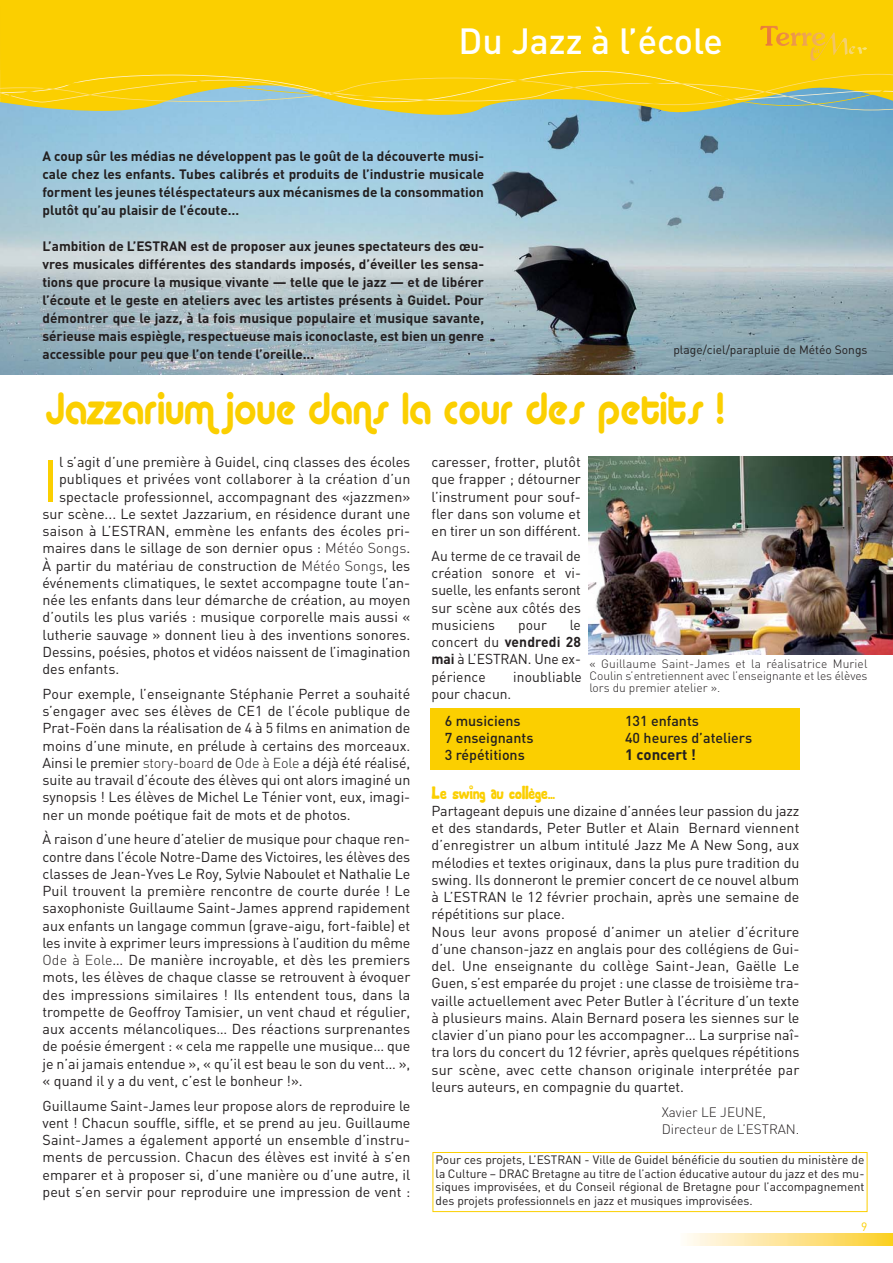
<style>
.page{position:relative;width:893px;height:1263px;background:#fff}
.page>*{position:absolute;margin:0;border:0;box-sizing:border-box;transform-origin:0 0}
.t1{font:58.8px "DIN";color:#fbcf00}
.t2{font:45px "Alba";color:#fbcf00;scale:.88 1}
.t3{font:500 36px "DIN";color:#fff}
.t4{font:18px "Chubby Cheeks";color:#fbcf00}
.t5{font:700 15px "DIN";color:#231f20}
.t6{font:14.25px/17.2px "DIN";color:#231f20;text-align:justify}
.t7{font:500 14.25px "DIN";color:#231f20}
.t8{font:700 13.5px/18px "DIN";color:#231f20;text-align:justify}
.t9{font:300 13.5px/17.2px "DIN";letter-spacing:-.005em;color:#231f20}
.t10{font:12px/13.5px "DIN";color:#231f20;text-align:justify}
.t11{font:300 12px/12px "DIN";letter-spacing:-.005em;color:#231f20;text-align:justify}
.t12{font:12px "DIN";color:#fbcf00}
.s1{font-weight:300}
.s2{font-weight:700}
</style>
<div class="page">
<img style="left:0;top:125px;width:893px;height:249px">
<svg style="left:686px;top:1233px;width:207px;height:13px"></svg>
<img style="left:588px;top:456px;width:305px;height:198px">
<svg style="left:0;top:0;width:893px;height:125px"></svg>
<div style="left:431px;top:708px;width:369px;height:62px;background:#fbcf00"></div>
<div style="left:433px;top:1152px;width:434px;height:60px;border:1px solid #fbcf00"></div>
<h3 class="t3" style="left:459px;top:28px;width:266px">Du Jazz à l’école</h3>
<p class="t8" style="left:43px;top:149px;width:443px">A coup sûr les médias ne développent pas le goût de la découverte musi&shy;cale chez les enfants. Tubes calibrés et produits de l’industrie musicale forment les jeunes téléspectateurs aux mécanismes de la consommation plutôt qu’au plaisir de l’écoute…</p>
<p class="t8" style="left:43px;top:239px;width:443px">L’ambition de L’ESTRAN est de proposer aux jeunes spectateurs des œu&shy;vres musicales différentes des standards imposés, d’éveiller les sensa&shy;tions que procure la musique vivante — telle que le jazz — et de libérer l’écoute et le geste en ateliers avec les artistes présents à Guidel. Pour démontrer que le jazz, à la fois musique populaire et musique savante, sérieuse mais espiègle, respectueuse mais iconoclaste, est bien un genre accessible pour peu que l’on tende l’oreille...</p>
<p class="t10" style="left:673px;top:344px;width:196px">plage/ciel/parapluie de Météo Songs</p>
<h2 class="t2" style="left:44px;top:382px;width:773px">Jazzarium joue dans la cour des petits !</h2>
<h1 class="t1" style="left:43px;top:460px;width:18px">I</h1>
<p class="t6" style="left:59px;top:455px;width:353px">l s’agit d’une première à Guidel, cinq classes des écoles</p>
<p class="t6" style="left:59px;top:472px;width:353px">publiques et privées vont collaborer à la création d’un</p>
<p class="t6" style="left:59px;top:489px;width:353px">spectacle professionnel, accompagnant des «jazzmen»</p>
<p class="t6" style="left:43px;top:507px;width:369px">sur scène... Le sextet Jazzarium, en résidence durant une</p>
<p class="t6" style="left:43px;top:524px;width:369px">saison à L’ESTRAN, emmène les enfants des écoles pri-</p>
<p class="t6" style="left:43px;top:541px;width:369px">maires dans le sillage de son dernier opus : <span class="s1">Météo Songs</span>.</p>
<p class="t6" style="left:43px;top:558px;width:369px">À partir du matériau de construction de <span class="s1">Météo Songs</span>, les</p>
<p class="t6" style="left:43px;top:576px;width:369px">événements climatiques, le sextet accompagne toute l’an-</p>
<p class="t6" style="left:43px;top:593px;width:369px">née les enfants dans leur démarche de création, au moyen</p>
<p class="t6" style="left:43px;top:610px;width:369px">d’outils les plus variés : musique corporelle mais aussi «</p>
<p class="t6" style="left:43px;top:627px;width:369px">lutherie sauvage » donnent lieu à des inventions sonores.</p>
<p class="t6" style="left:43px;top:645px;width:369px">Dessins, poésies, photos et vidéos naissent de l’imagination</p>
<p class="t6" style="left:43px;top:662px;width:78px">des enfants.</p>
<p class="t6" style="left:43px;top:687px;width:369px">Pour exemple, l’enseignante Stéphanie Perret a souhaité s’engager avec ses élèves de CE1 de l’école publique de Prat-Foën dans la réalisation de 4 à 5 films en animation de moins d’une minute, en prélude à certains des morceaux.<br>Ainsi le premier <span class="s1">story-board</span> de <span class="s1">Ode à Eole</span> a déjà été réalisé, suite au travail d’écoute des élèves qui ont alors imaginé un synopsis ! Les élèves de Michel Le Ténier vont, eux, imagi&shy;ner un monde poétique fait de mots et de photos.</p>
<p class="t6" style="left:43px;top:832px;width:369px">À raison d’une heure d’atelier de musique pour chaque ren&shy;contre dans l’école Notre-Dame des Victoires, les élèves des classes de Jean-Yves Le Roy, Sylvie Naboulet et Nathalie Le Puil trouvent la première rencontre de courte durée ! Le saxophoniste Guillaume Saint-James apprend rapidement aux enfants un langage commun (grave-aigu, fort-faible) et les invite à exprimer leurs impressions à l’audition du même <span class="s1">Ode à Eole</span>… De manière incroyable, et dès les premiers mots, les élèves de chaque classe se retrouvent à évoquer des impressions similaires ! Ils entendent tous, dans la trompette de Geoffroy Tamisier, un vent chaud et régulier, aux accents mélancoliques… Des réactions surprenantes de poésie émergent : « cela me rappelle une musique… que je n’ai jamais entendue », « qu’il est beau le son du vent… », « quand il y a du vent, c’est le bonheur !».</p>
<p class="t6" style="left:43px;top:1098px;width:369px">Guillaume Saint-James leur propose alors de reproduire le vent ! Chacun souffle, siffle, et se prend au jeu. Guillaume Saint-James a également apporté un ensemble d’instru&shy;ments de percussion. Chacun des élèves est invité à s’en emparer et à proposer si, d’une manière ou d’une autre, il peut s’en servir pour reproduire une impression de vent :</p>
<p class="t6" style="left:432px;top:455px;width:151px">caresser, frotter, plutôt que frapper ; détourner l’instrument pour souf&shy;fler dans son volume et en tirer un son différent.</p>
<p class="t6" style="left:432px;top:549px;width:151px">Au terme de ce travail de création sonore et vi&shy;suelle, les enfants seront sur scène aux côtés des musiciens</p>
<p class="t6" style="left:432px;top:618px;width:151px;text-indent:138px">le concert du <span class="s2">vendredi 28 mai</span> à L’ESTRAN. Une ex&shy;périence</p>
<p class="t6" style="left:518px;top:618px;width:30px">pour</p>
<p class="t6" style="left:513px;top:669px;width:70px">inoubliable</p>
<p class="t6" style="left:432px;top:687px;width:81px">pour chacun.</p>
<p class="t11" style="left:589px;top:659px;width:280px">« Guillaume Saint-James et la réalisatrice Muriel Coulin s’entretiennent avec l’enseignante et les élèves lors du premier atelier ».</p>
<p class="t7" style="left:445px;top:716px;width:77px">6 musiciens</p>
<p class="t7" style="left:625px;top:716px;width:75px">131 enfants</p>
<p class="t7" style="left:445px;top:733px;width:90px">7 enseignants</p>
<p class="t7" style="left:625px;top:733px;width:129px">40 heures d’ateliers</p>
<p class="t7" style="left:445px;top:750px;width:82px">3 répétitions</p>
<p class="t5" style="left:625px;top:750px;width:73px">1 concert !</p>
<p class="t4" style="left:432px;top:785px;width:125px">Le swing au collège…</p>
<p class="t6" style="left:432px;top:804px;width:369px;text-align:left">Partageant depuis une dizaine d’années leur passion du jazz et des standards, Peter Butler et Alain Bernard viennent d’enregistrer un album intitulé Jazz Me A New Song, aux mélodies et textes originaux, dans la plus pure tradition du swing. Ils donneront le premier concert de ce nouvel album à L’ESTRAN le 12 février prochain, après une semaine de répétitions sur place.<br>Nous leur avons proposé d’animer un atelier d’écriture d’une chanson-jazz en anglais pour des collégiens de Gui&shy;del. Une enseignante du collège Saint-Jean, Gaëlle Le Guen, s’est emparée du projet : une classe de troisième tra&shy;vaille actuellement avec Peter Butler à l’écriture d’un texte à plusieurs mains. Alain Bernard posera les siennes sur le clavier d’un piano pour les accompagner… La surprise naî&shy;tra lors du concert du 12 février, après quelques répétitions sur scène, avec cette chanson originale interprétée par leurs auteurs, en compagnie du quartet.</p>
<p class="t9" style="left:662px;top:1105px;width:139px">Xavier LE JEUNE,<br>Directeur de L’ESTRAN.</p>
<p class="t10" style="left:436px;top:1155px;width:430px">Pour ces projets, L’ESTRAN - Ville de Guidel bénéficie du soutien du ministère de la Culture – DRAC Bretagne au titre de l’action éducative autour du jazz et des mu&shy;siques improvisées, et du Conseil régional de Bretagne pour l’accompagnement des projets professionnels en jazz et musiques improvisées.</p>
<p class="t12" style="left:861px;top:1223px;width:8px">9</p>
</div>
